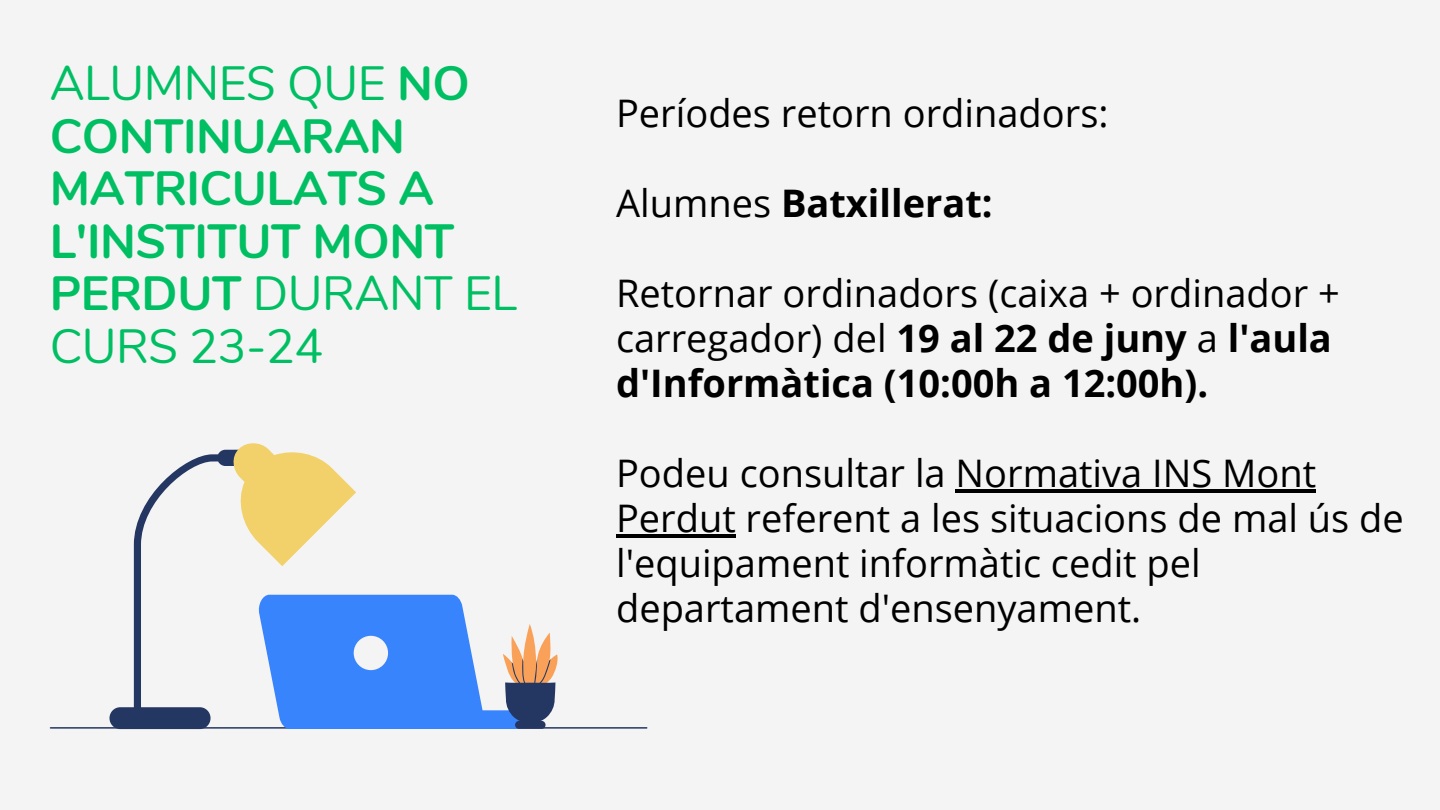
<style>
.page{position:relative;width:1440px;height:810px;background:#f4f4f4}
.page>*{position:absolute;margin:0;border:0;box-sizing:border-box;transform-origin:0 0}
.t1{font:700 48px/52.5px "Nunito";letter-spacing:-.01em;color:#00bf63}
.t2{font:38px/45px "Open Sans";color:#000}
.t3{font:700 38px "Open Sans";color:#000}
.s1{font-weight:400}
.s2{font-weight:700}
</style>
<div class="page">
<hr style="left:51px;top:727px;width:596px;height:2px;background:#243762">
<svg style="left:110px;top:443px;width:449px;height:286px"></svg>
<hr style="left:956px;top:489px;width:360px;height:4px;background:#000">
<hr style="left:616px;top:534px;width:120px;height:4px;background:#000">
<p class="t1" style="left:50px;top:58px;width:469px"><span class="s1">ALUMNES QUE</span> NO<br>CONTINUARAN<br>MATRICULATS A<br>L'INSTITUT MONT<br>PERDUT <span class="s1">DURANT EL<br>CURS 23-24</span></p>
<p class="t2" style="left:616px;top:90px;width:494px">Períodes retorn ordinadors:</p>
<p class="t3" style="left:616px;top:176px;width:378px"><span class="s1">Alumnes</span> Batxillerat:</p>
<p class="t2" style="left:616px;top:270px;width:725px">Retornar ordinadors (caixa + ordinador + carregador) del <span class="s2">19 al 22 de juny</span> a <span class="s2">l'aula d'Informàtica (10:00h a 12:00h).</span></p>
<p class="t2" style="left:616px;top:450px;width:789px">Podeu consultar la Normativa INS Mont Perdut referent a les situacions de mal ús de l'equipament informàtic cedit pel departament d'ensenyament.</p>
</div>
